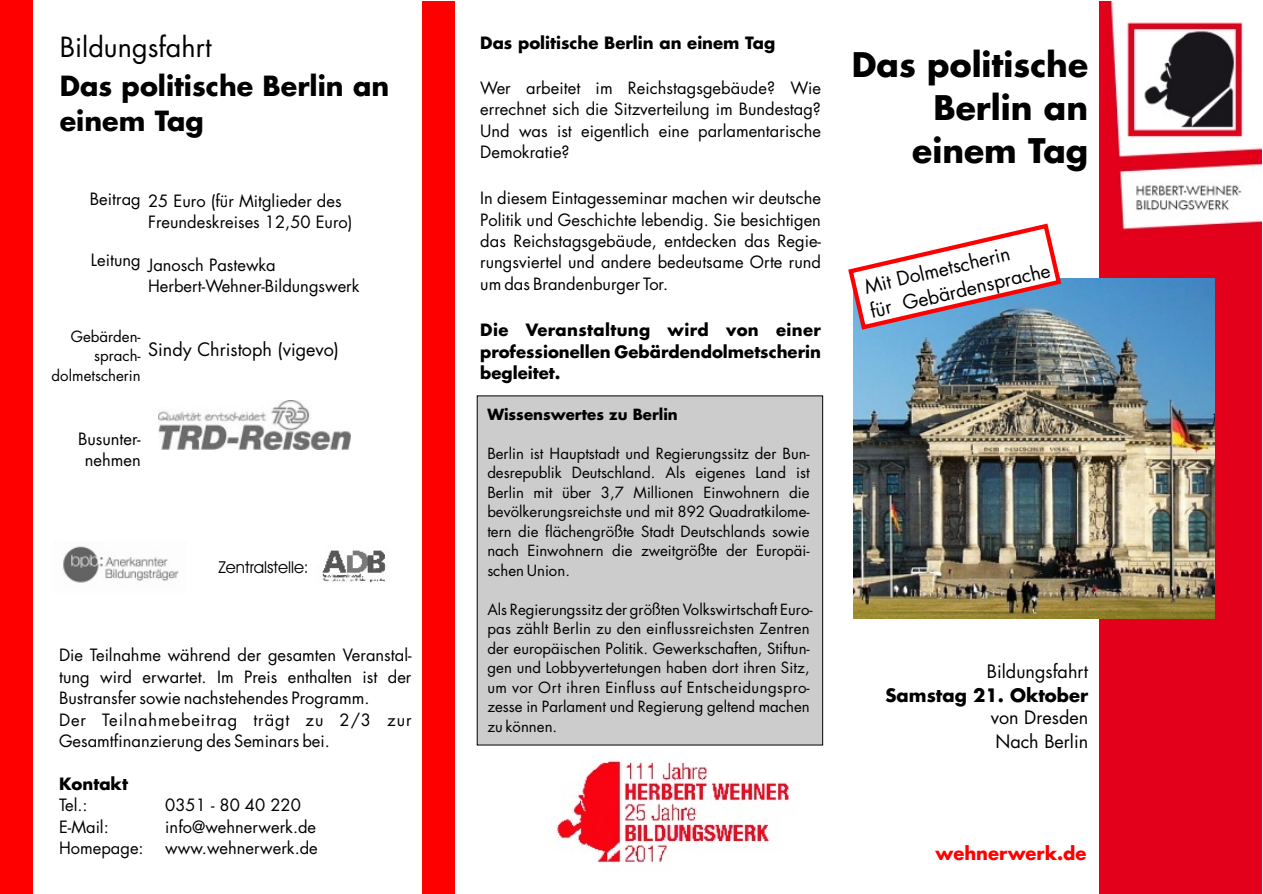
<style>
.page{position:relative;width:1263px;height:894px;background:#fff}
.page>*{position:absolute;margin:0;border:0;box-sizing:border-box;transform-origin:0 0}
.t1{font:700 33px/43px "Futura";color:#000;text-align:right}
.t2{font:700 27px/35.2px "Futura";color:#000}
.t3{font:27px "Futura";color:#000}
.t4{font:19.2px/24.9px "Futura";color:#000}
.t5{font:18px/23.4px "Futura";color:#000}
.t6{font:700 18px "Futura";color:#000}
.t7{font:700 18px "Futura";color:#f00}
.t8{font:16.5px/21.5px "Futura";color:#000}
.t9{font:700 16.5px/21.5px "Futura";color:#000;text-align:justify}
.t10{font:16.5px "Avant Garde Bk BT";color:#000}
.t11{font:15px/19.5px "Futura";color:#000;text-align:right}
.t12{font:700 15px "Futura";color:#000}
</style>
<div class="page">
<img style="left:1099px;top:1px;width:162px;height:893px">
<div style="left:0;top:0;width:33px;height:894px;background:#f00"></div>
<div style="left:422px;top:1px;width:33px;height:893px;background:#f00"></div>
<img style="left:507px;top:745px;width:310px;height:118px">
<div style="left:477px;top:396px;width:346px;height:349px;background:#ccc;border:1px solid #000"></div>
<img style="left:158px;top:400px;width:192px;height:49px">
<img style="left:854px;top:278px;width:360px;height:341px">
<img style="left:322px;top:550px;width:64px;height:33px">
<img style="left:63px;top:546px;width:116px;height:37px">
<svg style="left:848px;top:223px;width:216px;height:109px"></svg>
<h2 class="t3" style="left:60px;top:30px;width:153px">Bildungsfahrt</h2>
<h2 class="t2" style="left:60px;top:68px;width:331px">Das politische Berlin an einem Tag</h2>
<p class="t8" style="left:90px;top:190px;width:253px">Beitrag 25 Euro (für Mitglieder des</p>
<p class="t8" style="left:148px;top:211px;width:206px">Freundeskreises 12,50 Euro)</p>
<p class="t8" style="left:148px;top:254px;width:213px">Janosch Pastewka<br>Herbert-Wehner-Bildungswerk</p>
<p class="t8" style="left:91px;top:249px;width:51px">Leitung</p>
<p class="t11" style="left:52px;top:327px;width:91px">Gebärden&shy;sprach&shy;dolmetscherin</p>
<p class="t5" style="left:148px;top:338px;width:192px">Sindy Christoph (vigevo)</p>
<p class="t8" style="left:78px;top:428px;width:64px;text-align:center">Busunter&shy;nehmen</p>
<p class="t10" style="left:218px;top:560px;width:92px">Zentralstelle:</p>
<p class="t8" style="left:59px;top:645px;width:354px">Die Teilnahme während der gesamten Veranstal&shy;tung wird erwartet. Im Preis enthalten ist der Bustransfer sowie nachstehendes Programm.<br>Der Teilnahmebeitrag trägt zu 2/3 zur Gesamtfinanzierung des Seminars bei.</p>
<p class="t9" style="left:59px;top:773px;width:70px">Kontakt</p>
<p class="t8" style="left:59px;top:795px;width:30px">Tel.:</p>
<p class="t8" style="left:165px;top:795px;width:137px">0351 - 80 40 220</p>
<p class="t8" style="left:59px;top:816px;width:51px">E-Mail:</p>
<p class="t8" style="left:165px;top:816px;width:152px">info@wehnerwerk.de</p>
<p class="t8" style="left:59px;top:838px;width:86px">Homepage:</p>
<p class="t8" style="left:165px;top:838px;width:154px">www.wehnerwerk.de</p>
<p class="t9" style="left:480px;top:32px;width:296px">Das politische Berlin an einem Tag</p>
<p class="t8" style="left:480px;top:77px;width:342px;text-align:justify">Wer arbeitet im Reichstagsgebäude? Wie errechnet sich die Sitzverteilung im Bundestag?<br>Und was ist eigentlich eine parlamentarische Demokratie?</p>
<p class="t8" style="left:480px;top:188px;width:342px;text-align:justify">In diesem Eintagesseminar machen wir deutsche Politik und Geschichte lebendig. Sie besichtigen das Reichstagsgebäude, entdecken das Regie&shy;rungsviertel und andere bedeutsame Orte rund um das Brandenburger Tor.</p>
<p class="t9" style="left:480px;top:319px;width:342px">Die Veranstaltung wird von einer professionellen Gebärdendolmetscherin begleitet.</p>
<p class="t12" style="left:487px;top:405px;width:192px">Wissenswertes zu Berlin</p>
<p class="t11" style="left:487px;top:444px;width:324px;text-align:justify">Berlin ist Hauptstadt und Regierungssitz der Bun&shy;desrepublik Deutschland. Als eigenes Land ist Berlin mit über 3,7 Millionen Einwohnern die bevölkerungsreichste und mit 892 Quadratkilome&shy;tern die flächengrößte Stadt Deutschlands sowie nach Einwohnern die zweitgrößte der Europäi&shy;schen Union.</p>
<p class="t11" style="left:487px;top:600px;width:327px;text-align:left">Als Regierungssitz der größten Volkswirtschaft Euro&shy;pas zählt Berlin zu den einflussreichsten Zentren der europäischen Politik. Gewerkschaften, Stiftun&shy;gen und Lobbyvertetungen haben dort ihren Sitz, um vor Ort ihren Einfluss auf Entscheidungspro&shy;zesse in Parlament und Regierung geltend machen zu können.</p>
<h1 class="t1" style="left:852px;top:43px;width:238px">Das politische<br>Berlin an einem Tag</h1>
<p class="t4" style="left:862px;top:275px;width:176px;rotate:-13deg">Mit D lmet c eri<br>für Gebä e pr h</p>
<p class="t4" style="left:947px;top:281px;width:105px;rotate:-13deg">rd ns ac e</p>
<p class="t5" style="left:987px;top:659px;width:103px">Bildungsfahrt</p>
<p class="t6" style="left:886px;top:683px;width:204px">Samstag 21. Oktober</p>
<p class="t5" style="left:991px;top:706px;width:99px">von Dresden<br>Nach Berlin</p>
<p class="t7" style="left:936px;top:841px;width:153px">wehnerwerk.de</p>
</div>
